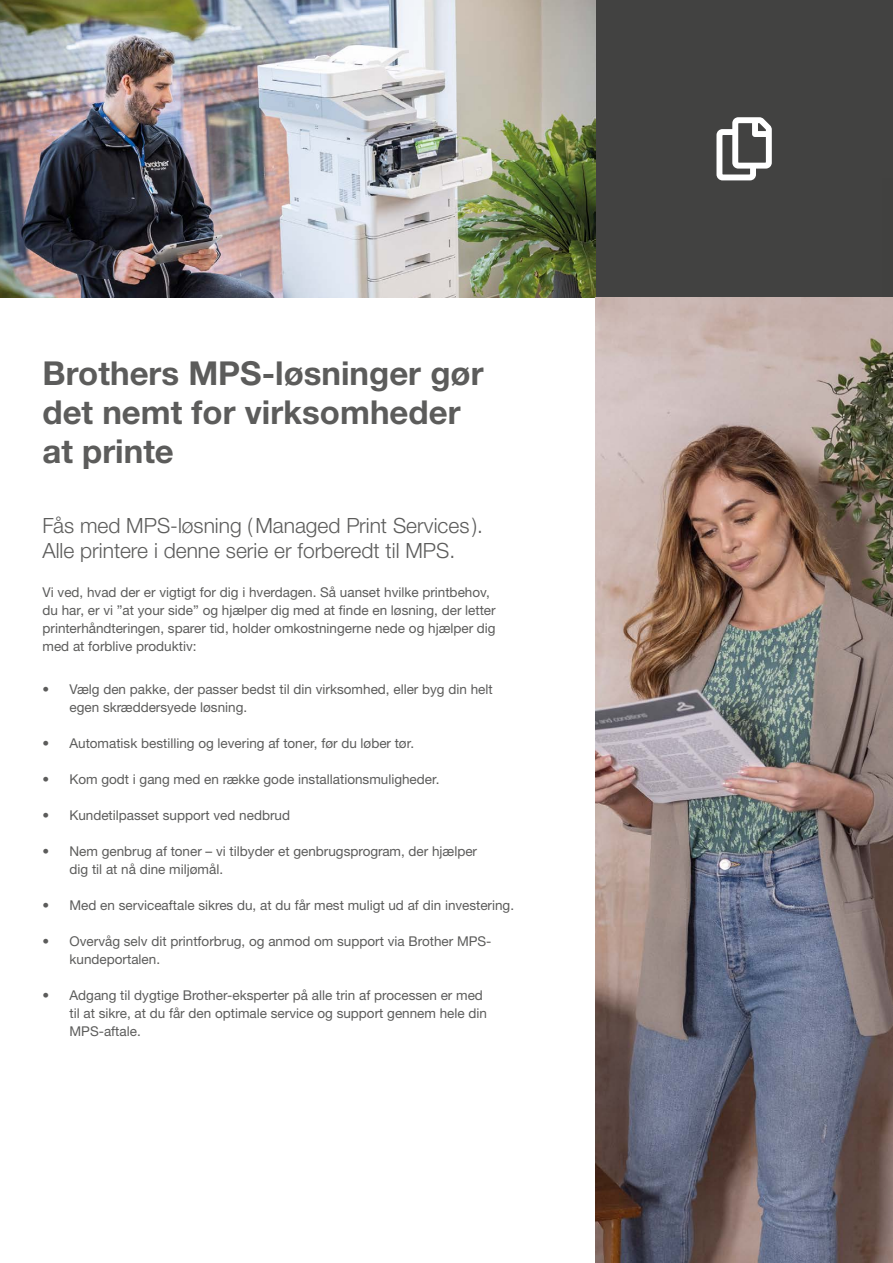
<style>
.page{position:relative;width:893px;height:1263px;background:#fff}
.page>*{position:absolute;margin:0;border:0;box-sizing:border-box;transform-origin:0 0}
.t1{font:700 33px/39px "Helvetica Neue LTW1 G";color:#5c5c5b}
.t2{font:300 21px/25.5px "Helvetica Neue LTW1 G";color:#5c5c5b}
.t3{font:13.5px/18px "Helvetica Neue LTW1 G";color:#5c5c5b}
</style>
<div class="page">
<div style="left:595px;top:0;width:298px;height:298px;background:#424241"></div>
<img style="left:0;top:0;width:595px;height:298px">
<img style="left:595px;top:298px;width:298px;height:965px">
<svg style="left:716px;top:117px;width:56px;height:63px"></svg>
<img style="left:882px;top:297px;width:11px;height:349px">
<h1 class="t1" style="left:43px;top:354px;width:442px">Brothers MPS-løsninger gør det nemt for virksomheder at printe</h1>
<h2 class="t2" style="left:43px;top:512px;width:442px">Fås med MPS-løsning (Managed Print Services ).<br>Alle printere i denne serie er forberedt til MPS.</h2>
<p class="t3" style="left:43px;top:583px;width:455px">Vi ved, hvad der er vigtigt for dig i hverdagen. Så uanset hvilke printbehov, du har, er vi ”at your side” og hjælper dig med at finde en løsning, der letter printerhåndteringen, sparer tid, holder omkostningerne nede og hjælper dig med at forblive produktiv:</p>
<p class="t3" style="left:70px;top:680px;width:425px;text-indent:-27px">• Vælg den pakke, der passer bedst til din virksomhed, eller byg din helt egen skræddersyede løsning.</p>
<p class="t3" style="left:43px;top:734px;width:373px">• Automatisk bestilling og levering af toner, før du løber tør.</p>
<p class="t3" style="left:43px;top:770px;width:399px">• Kom godt i gang med en række gode installationsmuligheder.</p>
<p class="t3" style="left:43px;top:806px;width:249px">• Kundetilpasset support ved nedbrud</p>
<p class="t3" style="left:70px;top:842px;width:409px;text-indent:-27px">• Nem genbrug af toner – vi tilbyder et genbrugsprogram, der hjælper dig til at nå dine miljømål.</p>
<p class="t3" style="left:43px;top:896px;width:473px">• Med en serviceaftale sikres du, at du får mest muligt ud af din investering.</p>
<p class="t3" style="left:70px;top:932px;width:423px;text-indent:-27px">• Overvåg selv dit printforbrug, og anmod om support via Brother MPS&shy;kundeportalen.</p>
<p class="t3" style="left:70px;top:986px;width:419px;text-indent:-27px">• Adgang til dygtige Brother-eksperter på alle trin af processen er med til at sikre, at du får den optimale service og support gennem hele din<br>MPS-aftale.</p>
</div>
